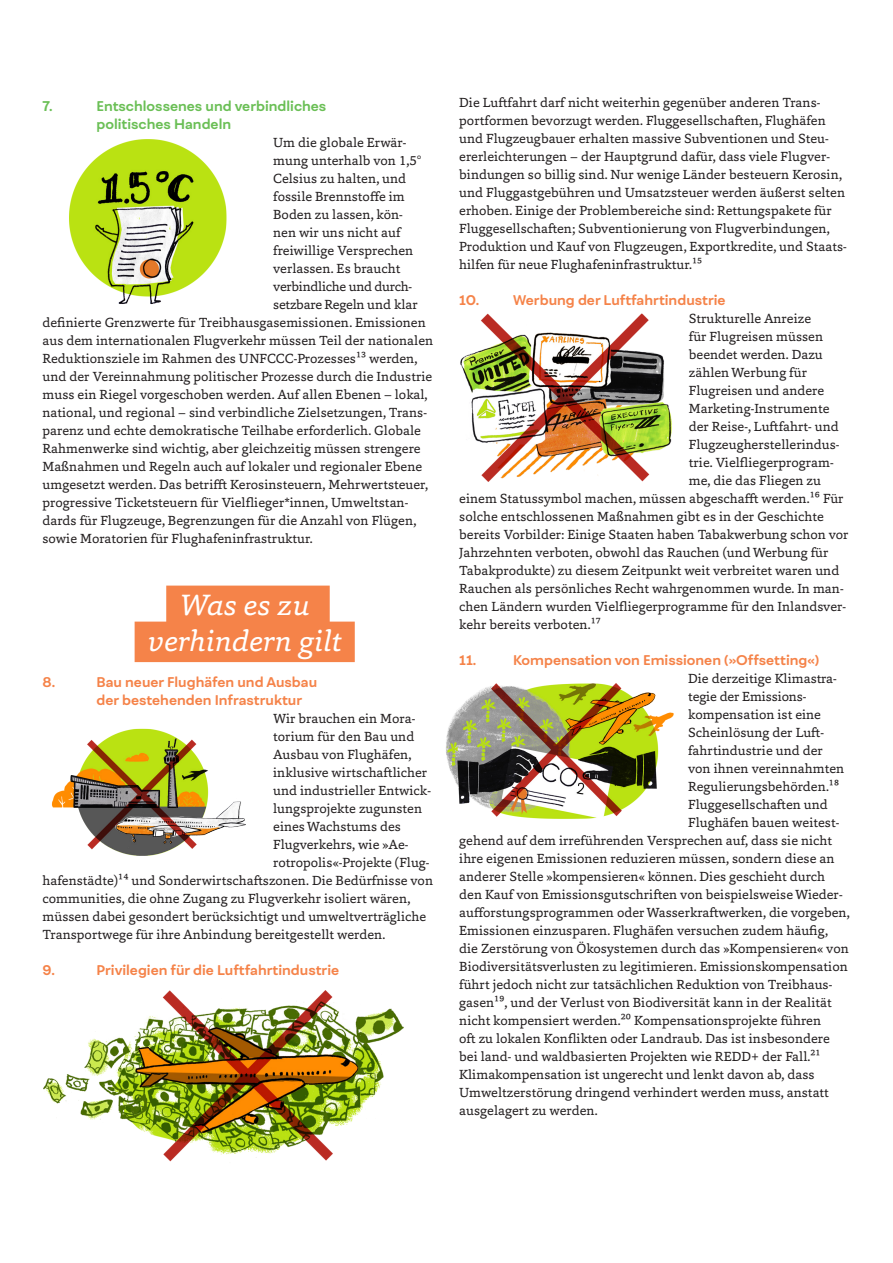
<style>
.page{position:relative;width:893px;height:1263px;background:#fff}
.page>*{position:absolute;margin:0;border:0;box-sizing:border-box;transform-origin:0 0}
.t1{font:italic 30px/36px "Capita";color:#fff;text-align:center}
.t2{font:13.5px/18px "Capita";color:#231f20}
.t3{font:700 13.5px "Fibra One";color:#f58349}
.t4{font:700 13.5px "Fibra One";color:#6bbf56}
.t5{font:13.5px "Capita";letter-spacing:-.02em;color:#231f20}
</style>
<div class="page">
<div style="left:166px;top:586px;width:164px;height:40px;background:#f58349"></div>
<div style="left:135px;top:622px;width:220px;height:40px;background:#f58349"></div>
<img style="left:446px;top:683px;width:228px;height:136px">
<img style="left:52px;top:728px;width:194px;height:128px">
<img style="left:43px;top:990px;width:361px;height:172px">
<img style="left:460px;top:313px;width:212px;height:169px">
<img style="left:69px;top:139px;width:158px;height:165px">
<p class="t4" style="left:43px;top:97px;width:12px">7.</p>
<p class="t4" style="left:97px;top:97px;width:231px">Entschlossenes und verbindliches</p>
<p class="t4" style="left:97px;top:115px;width:136px">politisches Handeln</p>
<p class="t2" style="left:273px;top:133px;width:135px">Um die globale Erwär-</p>
<p class="t2" style="left:273px;top:151px;width:150px">mung unterhalb von 1,5°</p>
<p class="t2" style="left:273px;top:169px;width:135px">Celsius zu halten, und</p>
<p class="t2" style="left:273px;top:187px;width:133px">fossile Brennstoffe im</p>
<p class="t2" style="left:273px;top:205px;width:131px">Boden zu lassen, kön-</p>
<p class="t2" style="left:273px;top:223px;width:129px">nen wir uns nicht auf</p>
<p class="t2" style="left:273px;top:241px;width:142px">freiwillige Versprechen</p>
<p class="t2" style="left:273px;top:259px;width:129px">verlassen. Es braucht</p>
<p class="t5" style="left:273px;top:277px;width:141px">verbindliche und durch-</p>
<p class="t5" style="left:273px;top:295px;width:146px">setzbare Regeln und klar</p>
<p class="t2" style="left:43px;top:313px;width:385px">definierte Grenzwerte für Treibhausgasemissionen. Emissionen</p>
<p class="t2" style="left:43px;top:331px;width:392px">aus dem internationalen Flugverkehr müssen Teil der nationalen</p>
<p class="t2" style="left:43px;top:349px;width:377px">Reduktionsziele im Rahmen des UNFCCC-Prozesses¹³ werden,</p>
<p class="t2" style="left:43px;top:367px;width:391px">und der Vereinnahmung politischer Prozesse durch die Industrie</p>
<p class="t2" style="left:43px;top:385px;width:387px">muss ein Riegel vorgeschoben werden. Auf allen Ebenen – lokal,</p>
<p class="t2" style="left:43px;top:403px;width:386px">national, und regional – sind verbindliche Zielsetzungen, Trans-</p>
<p class="t2" style="left:43px;top:421px;width:380px">parenz und echte demokratische Teilhabe erforderlich. Globale</p>
<p class="t2" style="left:43px;top:439px;width:380px">Rahmenwerke sind wichtig, aber gleichzeitig müssen strengere</p>
<p class="t2" style="left:43px;top:457px;width:381px">Maßnahmen und Regeln auch auf lokaler und regionaler Ebene</p>
<p class="t2" style="left:43px;top:475px;width:387px">umgesetzt werden. Das betrifft Kerosinsteuern, Mehrwertsteuer,</p>
<p class="t2" style="left:43px;top:493px;width:367px">progressive Ticketsteuern für Vielflieger*innen, Umweltstan-</p>
<p class="t2" style="left:43px;top:511px;width:375px">dards für Flugzeuge, Begrenzungen für die Anzahl von Flügen,</p>
<p class="t2" style="left:43px;top:529px;width:272px">sowie Moratorien für Flughafeninfrastruktur.</p>
<p class="t1" style="left:148px;top:586px;width:195px">Was es zu verhindern gilt</p>
<p class="t3" style="left:43px;top:673px;width:14px">8.</p>
<p class="t3" style="left:97px;top:673px;width:222px">Bau neuer Flughäfen und Ausbau</p>
<p class="t3" style="left:97px;top:691px;width:207px">der bestehenden Infrastruktur</p>
<p class="t2" style="left:273px;top:709px;width:144px">Wir brauchen ein Mora-</p>
<p class="t2" style="left:273px;top:727px;width:143px">torium für den Bau und</p>
<p class="t2" style="left:273px;top:745px;width:140px">Ausbau von Flughäfen,</p>
<p class="t2" style="left:273px;top:763px;width:156px">inklusive wirtschaftlicher</p>
<p class="t2" style="left:273px;top:781px;width:159px">und industrieller Entwick-</p>
<p class="t2" style="left:273px;top:799px;width:150px">lungsprojekte zugunsten</p>
<p class="t2" style="left:273px;top:817px;width:129px">eines Wachstums des</p>
<p class="t2" style="left:273px;top:835px;width:137px">Flugverkehrs, wie »Ae-</p>
<p class="t2" style="left:273px;top:853px;width:158px">rotropolis«-Projekte (Flug-</p>
<p class="t2" style="left:43px;top:871px;width:392px">hafenstädte)¹⁴ und Sonderwirtschaftszonen. Die Bedürfnisse von</p>
<p class="t2" style="left:43px;top:889px;width:369px">communities, die ohne Zugang zu Flugverkehr isoliert wären,</p>
<p class="t2" style="left:43px;top:907px;width:385px">müssen dabei gesondert berücksichtigt und umweltverträgliche</p>
<p class="t2" style="left:43px;top:925px;width:344px">Transportwege für ihre Anbindung bereitgestellt werden.</p>
<p class="t3" style="left:43px;top:961px;width:14px">9.</p>
<p class="t3" style="left:97px;top:961px;width:244px">Privilegien für die Luftfahrtindustrie</p>
<p class="t2" style="left:459px;top:93px;width:389px">Die Luftfahrt darf nicht weiterhin gegenüber anderen Trans&shy;portformen bevorzugt werden. Fluggesellschaften, Flughäfen und Flugzeugbauer erhalten massive Subventionen und Steu&shy;ererleichterungen – der Hauptgrund dafür, dass viele Flugver&shy;bindungen so billig sind. Nur wenige Länder besteuern Kerosin, und Fluggastgebühren und Umsatzsteuer werden äußerst selten erhoben. Einige der Problembereiche sind: Rettungspakete für Fluggesellschaften; Subventionierung von Flugverbindungen, Produktion und Kauf von Flugzeugen, Exportkredite, und Staats&shy;hilfen für neue Flughafeninfrastruktur.¹⁵</p>
<p class="t3" style="left:459px;top:291px;width:22px">10.</p>
<p class="t3" style="left:513px;top:291px;width:214px">Werbung der Luftfahrtindustrie</p>
<p class="t2" style="left:689px;top:309px;width:124px">Strukturelle Anreize</p>
<p class="t2" style="left:689px;top:327px;width:136px">für Flugreisen müssen</p>
<p class="t2" style="left:689px;top:345px;width:135px">beendet werden. Dazu</p>
<p class="t2" style="left:689px;top:363px;width:120px">zählen Werbung für</p>
<p class="t2" style="left:689px;top:381px;width:137px">Flugreisen und andere</p>
<p class="t2" style="left:689px;top:399px;width:142px">Marketing-Instrumente</p>
<p class="t2" style="left:689px;top:417px;width:151px">der Reise-, Luftfahrt- und</p>
<p class="t2" style="left:689px;top:435px;width:152px">Flugzeugherstellerindus-</p>
<p class="t2" style="left:689px;top:453px;width:146px">trie. Vielfliegerprogram-</p>
<p class="t2" style="left:689px;top:471px;width:134px">me, die das Fliegen zu</p>
<p class="t2" style="left:459px;top:489px;width:386px">einem Statussymbol machen, müssen abgeschafft werden.¹⁶ Für</p>
<p class="t2" style="left:459px;top:507px;width:366px">solche entschlossenen Maßnahmen gibt es in der Geschichte</p>
<p class="t2" style="left:459px;top:525px;width:391px">bereits Vorbilder: Einige Staaten haben Tabakwerbung schon vor</p>
<p class="t2" style="left:459px;top:543px;width:371px">Jahrzehnten verboten, obwohl das Rauchen (und Werbung für</p>
<p class="t2" style="left:459px;top:561px;width:382px">Tabakprodukte) zu diesem Zeitpunkt weit verbreitet waren und</p>
<p class="t2" style="left:459px;top:579px;width:386px">Rauchen als persönliches Recht wahrgenommen wurde. In man-</p>
<p class="t2" style="left:459px;top:597px;width:388px">chen Ländern wurden Vielfliegerprogramme für den Inlandsver-</p>
<p class="t2" style="left:459px;top:615px;width:143px">kehr bereits verboten.¹⁷</p>
<p class="t3" style="left:459px;top:651px;width:18px">11.</p>
<p class="t3" style="left:513px;top:651px;width:308px">Kompensation von Emissionen (»Offsetting«)</p>
<p class="t2" style="left:688px;top:669px;width:150px">Die derzeitige Klimastra-</p>
<p class="t2" style="left:688px;top:687px;width:120px">tegie der Emissions-</p>
<p class="t2" style="left:688px;top:705px;width:134px">kompensation ist eine</p>
<p class="t2" style="left:688px;top:723px;width:137px">Scheinlösung der Luft-</p>
<p class="t2" style="left:688px;top:741px;width:136px">fahrtindustrie und der</p>
<p class="t2" style="left:688px;top:759px;width:158px">von ihnen vereinnahmten</p>
<p class="t2" style="left:688px;top:777px;width:153px">Regulierungsbehörden.¹⁸</p>
<p class="t2" style="left:688px;top:795px;width:141px">Fluggesellschaften und</p>
<p class="t2" style="left:688px;top:813px;width:153px">Flughäfen bauen weitest-</p>
<p class="t2" style="left:459px;top:831px;width:374px">gehend auf dem irreführenden Versprechen auf, dass sie nicht</p>
<p class="t2" style="left:459px;top:849px;width:377px">ihre eigenen Emissionen reduzieren müssen, sondern diese an</p>
<p class="t2" style="left:459px;top:867px;width:367px">anderer Stelle »kompensieren« können. Dies geschieht durch</p>
<p class="t2" style="left:459px;top:885px;width:385px">den Kauf von Emissionsgutschriften von beispielsweise Wieder-</p>
<p class="t2" style="left:459px;top:903px;width:392px">aufforstungsprogrammen oder Wasserkraftwerken, die vorgeben,</p>
<p class="t2" style="left:459px;top:921px;width:370px">Emissionen einzusparen. Flughäfen versuchen zudem häufig,</p>
<p class="t2" style="left:459px;top:939px;width:391px">die Zerstörung von Ökosystemen durch das »Kompensieren« von</p>
<p class="t2" style="left:459px;top:957px;width:390px">Biodiversitätsverlusten zu legitimieren. Emissionskompensation</p>
<p class="t2" style="left:459px;top:975px;width:375px">führt jedoch nicht zur tatsächlichen Reduktion von Treibhaus-</p>
<p class="t2" style="left:459px;top:993px;width:374px">gasen¹⁹, und der Verlust von Biodiversität kann in der Realität</p>
<p class="t2" style="left:459px;top:1011px;width:363px">nicht kompensiert werden.²⁰ Kompensationsprojekte führen</p>
<p class="t2" style="left:459px;top:1029px;width:372px">oft zu lokalen Konflikten oder Landraub. Das ist insbesondere</p>
<p class="t2" style="left:459px;top:1047px;width:363px">bei land- und waldbasierten Projekten wie REDD+ der Fall.²¹</p>
<p class="t2" style="left:459px;top:1065px;width:357px">Klimakompensation ist ungerecht und lenkt davon ab, dass</p>
<p class="t2" style="left:459px;top:1083px;width:371px">Umweltzerstörung dringend verhindert werden muss, anstatt</p>
<p class="t2" style="left:459px;top:1101px;width:140px">ausgelagert zu werden.</p>
</div>
